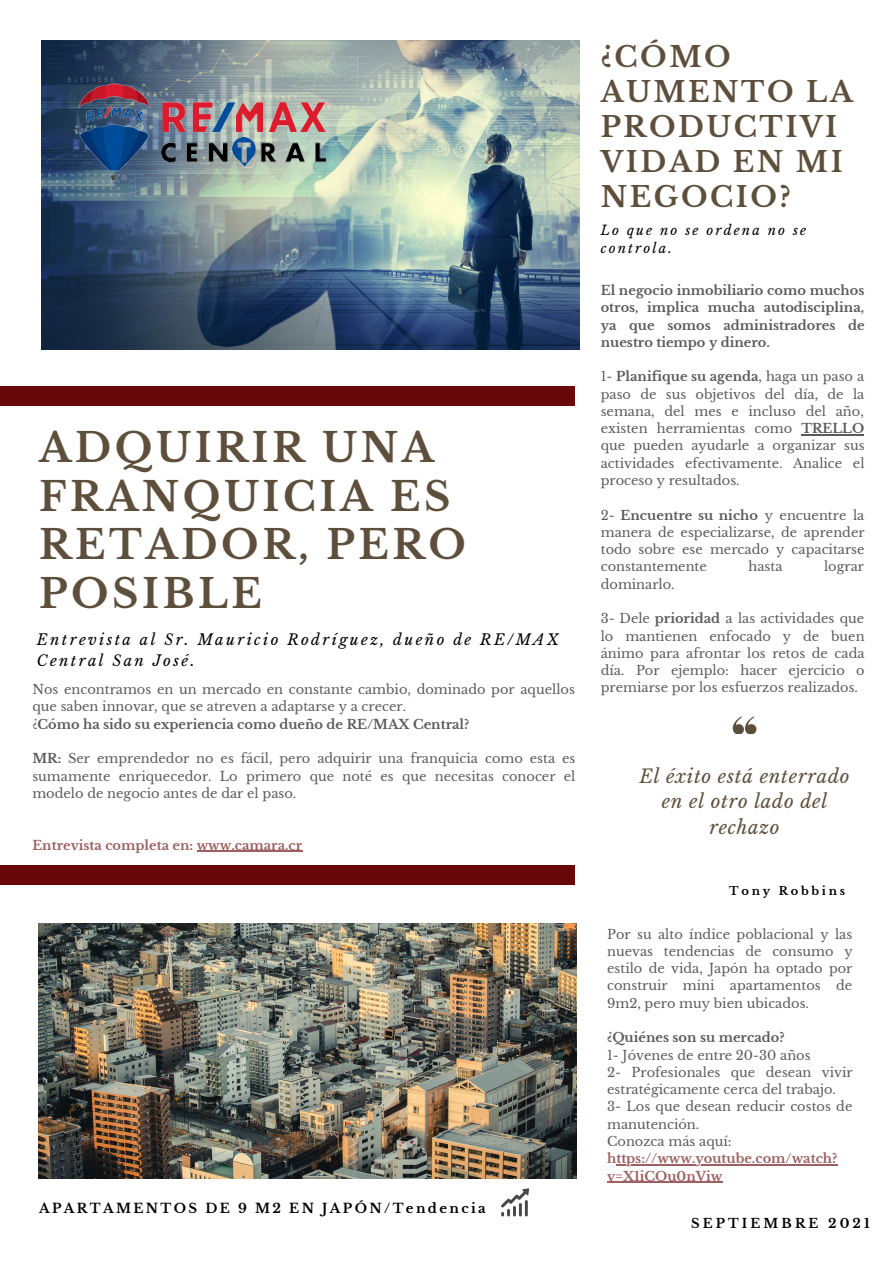
<style>
.page{position:relative;width:894px;height:1264px;background:#fff}
.page>*{position:absolute;margin:0;border:0;box-sizing:border-box;transform-origin:0 0}
.t1{font:700 39.75px/48.4px "Libre Baskerville";letter-spacing:.09em;color:#5e4f3c}
.t2{font:700 28.2px/35px "Libre Baskerville";letter-spacing:.09em;color:#5e4f3c}
.t3{font:italic 18.6px/26px "Libre Baskerville";letter-spacing:.04em;color:#5e4f3c;text-align:center}
.t4{font:italic 14.85px/20.2px "Libre Baskerville";letter-spacing:.16em;color:#000}
.t5{font:italic 13.2px/18px "Libre Baskerville";letter-spacing:.16em;color:#000}
.t6{font:700 13.05px "Libre Baskerville";letter-spacing:.18em;color:#000}
.t7{font:12.9px/17.2px "Libre Baskerville";color:#000;text-align:justify}
.t8{font:700 12.9px/17.2px "Libre Baskerville";color:#000;text-align:justify}
.t9{font:700 12.9px/17.2px "Libre Baskerville";color:#690808}
.t10{font:700 12.9px "Libre Baskerville";letter-spacing:.24em;color:#000}
.t11{font:700 11.4px "Libre Baskerville";letter-spacing:.24em;color:#000}
.s1{font-weight:700}
</style>
<div class="page">
<svg style="left:732px;top:716px;width:24px;height:17px"></svg>
<img style="left:41px;top:41px;width:538px;height:308px">
<img style="left:38px;top:923px;width:538px;height:255px">
<div style="left:0;top:865px;width:574px;height:19px;background:#690808"></div>
<div style="left:0;top:387px;width:575px;height:19px;background:#690808"></div>
<hr style="left:197px;top:850px;width:105px;height:1px;background:#690808">
<svg style="left:501px;top:1188px;width:28px;height:28px"></svg>
<img style="left:71px;top:59px;width:261px;height:146px">
<hr style="left:801px;top:434px;width:63px;height:1px;background:#000">
<hr style="left:616px;top:1164px;width:221px;height:1px;background:#690808">
<hr style="left:607px;top:1181px;width:115px;height:1px;background:#690808">
<p class="t1" style="left:39px;top:424px;width:428px">ADQUIRIR UNA<br>FRANQUICIA ES<br>RETADOR, PERO<br>POSIBLE</p>
<p class="t4" style="left:37px;top:630px;width:523px">Entrevista al Sr. Mauricio Rodríguez, dueño de RE/MAX<br>Central San José.</p>
<p class="t7" style="left:32px;top:681px;width:544px;text-align:left">Nos encontramos en un mercado en constante cambio, dominado por aquellos que saben innovar, que se atreven a adaptarse y a crecer.<br>¿<span class="s1">Cómo ha sido su experiencia como dueño de RE/MAX Central?</span></p>
<p class="t7" style="left:32px;top:750px;width:544px"><span class="s1">MR:</span> Ser emprendedor no es fácil, pero adquirir una franquicia como esta es sumamente enriquecedor. Lo primero que noté es que necesitas conocer el modelo de negocio antes de dar el paso.</p>
<p class="t9" style="left:32px;top:836px;width:271px">Entrevista completa en: www.camara.cr</p>
<p class="t6" style="left:39px;top:1200px;width:448px">APARTAMENTOS DE 9 M2 EN JAPÓN/Tendencia</p>
<p class="t2" style="left:600px;top:40px;width:253px">¿CÓMO<br>AUMENTO LA<br>PRODUCTIVI<br>VIDAD EN MI<br>NEGOCIO?</p>
<p class="t5" style="left:600px;top:221px;width:207px">Lo que no se ordena no se controla.</p>
<p class="t8" style="left:600px;top:282px;width:265px">El negocio inmobiliario como muchos otros, implica mucha autodisciplina, ya que somos administradores de nuestro tiempo y dinero.</p>
<p class="t7" style="left:600px;top:368px;width:265px">1- <span class="s1">Planifique su agenda</span>, haga un paso a paso de sus objetivos del día, de la semana, del mes e incluso del año, existen herramientas como <span class="s1">TRELLO </span>que pueden ayudarle a organizar sus actividades efectivamente. Analice el proceso y resultados.</p>
<p class="t7" style="left:600px;top:506px;width:265px">2- <span class="s1">Encuentre su nicho</span> y encuentre la manera de especializarse, de aprender todo sobre ese mercado y capacitarse constantemente</p>
<p class="t7" style="left:748px;top:558px;width:36px">hasta</p>
<p class="t7" style="left:823px;top:558px;width:41px">lograr</p>
<p class="t7" style="left:600px;top:575px;width:75px">dominarlo.</p>
<p class="t7" style="left:600px;top:610px;width:265px">3- Dele <span class="s1">prioridad</span> a las actividades que lo mantienen enfocado y de buen ánimo para afrontar los retos de cada día. Por ejemplo: hacer ejercicio o premiarse por los esfuerzos realizados.</p>
<p class="t3" style="left:639px;top:763px;width:212px">El éxito está enterrado en el otro lado del rechazo</p>
<p class="t11" style="left:729px;top:883px;width:118px">Tony Robbins</p>
<p class="t7" style="left:607px;top:925px;width:247px">Por su alto índice poblacional y las nuevas tendencias de consumo y estilo de vida, Japón ha optado por construir mini apartamentos de 9m2, pero muy bien ubicados.</p>
<p class="t8" style="left:607px;top:1029px;width:179px">¿Quiénes son su mercado?</p>
<p class="t7" style="left:607px;top:1046px;width:247px;text-align:left">1- Jóvenes de entre 20-30 años<br>2- Profesionales que desean vivir estratégicamente cerca del trabajo.<br>3- Los que desean reducir costos de manutención.<br>Conozca más aquí:</p>
<p class="t9" style="left:607px;top:1150px;width:232px">https://www.youtube.com/watch? v=X1iCOu0nViw</p>
<p class="t10" style="left:690px;top:1215px;width:180px">SEPTIEMBRE 2021</p>
</div>
